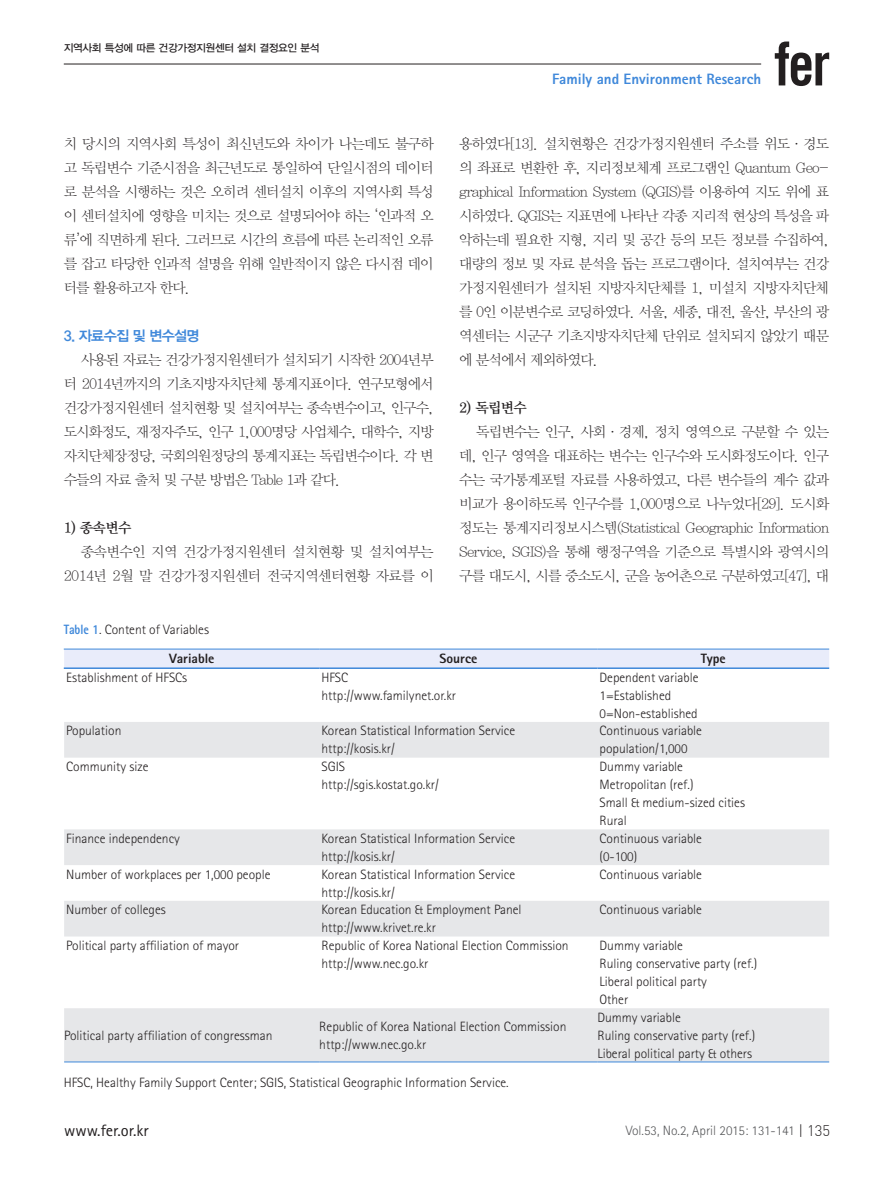
<style>
.page{position:relative;width:893px;height:1191px;background:#fff}
.page>*{position:absolute;margin:0;border:0;box-sizing:border-box;transform-origin:0 0}
.t1{font:16.5px "Rotis Sans Serif Std";color:#231f20}
.t2{font:800 15px "Rotis Sans Serif Std";color:#3f88da}
.s0{font:14.25px/24px "YDIY Mj O310";letter-spacing:-.06em;color:#231f20;text-align:justify}
.s0-2{font:14.25px/24px "YDIY Mj O310";letter-spacing:-.04em;color:#231f20;text-align:right}
._3{font:14.25px "YDIY Mj O340";letter-spacing:-.05em;color:#231f20}
._2{font:14.25px "YDIYGO340";letter-spacing:-.05em;color:#3f88da}
.s0-3{font:300 13.5px "Rotis Sans Serif Std";color:#231f20}
.t3{font:300 13.5px "Rotis Sans Serif Std";color:#57585a}
.s0-4{font:800 13.5px "Rotis Sans Serif Std";color:#231f20}
.t4{font:10.5px "YDIYGO330";letter-spacing:-.025em;color:#231f20}
.s1{font-family:"Dotum"}
.s2{font-weight:800;color:#3f88da}
.s3{font-family:"Dinlig";font-weight:400;font-size:15px;color:#231f20}
</style>
<div class="page">
<hr style="left:64px;top:64px;width:697px;height:1px;background:#231f20">
<svg style="left:775px;top:42px;width:54px;height:44px"></svg>
<div style="left:64px;top:649px;width:765px;height:18px;background:#e9ecfa"></div>
<svg style="left:64px;top:722px;width:765px;height:339px"></svg>
<hr style="left:64px;top:648px;width:255px;height:1px;background:#3f88da">
<hr style="left:319px;top:648px;width:278px;height:1px;background:#3f88da">
<hr style="left:597px;top:648px;width:232px;height:1px;background:#3f88da">
<hr style="left:64px;top:667px;width:255px;height:2px;background:#3f88da">
<hr style="left:319px;top:667px;width:278px;height:2px;background:#3f88da">
<hr style="left:597px;top:667px;width:232px;height:2px;background:#3f88da">
<hr style="left:64px;top:1061px;width:255px;height:1px;background:#3f88da">
<hr style="left:319px;top:1061px;width:278px;height:1px;background:#3f88da">
<hr style="left:597px;top:1061px;width:232px;height:1px;background:#3f88da">
<p class="t4" style="left:64px;top:42px;width:257px">지역사회 특성에 따른 건강가정지원센터 설치 결정요인 분석</p>
<p class="s0" style="left:64px;top:132px;width:372px">치 당시의 지역사회 특성이 최신년도와 차이가 나는데도 불구하 고 독립변수 기준시점을 최근년도로 통일하여 단일시점의 데이터 로 분석을 시행하는 것은 오히려 센터설치 이후의 지역사회 특성 이 센터설치에 영향을 미치는 것으로 설명되어야 하는 <span class="s1">‘</span>인과적 오 류<span class="s1">’</span>에 직면하게 된다. 그러므로 시간의 흐름에 따른 논리적인 오류 를 잡고 타당한 인과적 설명을 위해 일반적이지 않은 다시점 데이 터를 활용하고자 한다.</p>
<p class="_2" style="left:64px;top:327px;width:137px">3. 자료수집 및 변수설명</p>
<p class="s0" style="left:64px;top:348px;width:371px;text-indent:17px">사용된 자료는 건강가정지원센터가 설치되기 시작한 2004년부 터 2014년까지의 기초지방자치단체 통계지표이다. 연구모형에서 건강가정지원센터 설치현황 및 설치여부는 종속변수이고, 인구수, 도시화정도, 재정자주도, 인구 1,000명당 사업체수, 대학수, 지방 자치단체장정당, 국회의원정당의 통계지표는 독립변수이다. 각 변 수들의 자료 출처 및 구분 방법은 Table 1과 같다.</p>
<p class="_3" style="left:64px;top:520px;width:69px">1) 종속변수</p>
<p class="s0-2" style="left:64px;top:540px;width:372px">종속변수인 지역 건강가정지원센터 설치현황 및 설치여부는<br>2014년 2월 말 건강가정지원센터 전국지역센터현황 자료를 이</p>
<p class="t2" style="left:552px;top:70px;width:211px">Family and Environment Research</p>
<p class="s0" style="left:459px;top:132px;width:372px">용하였다[13]. 설치현황은 건강가정지원센터 주소를 위도·경도 의 좌표로 변환한 후, 지리정보체계 프로그램인 Quantum Geo&shy;graphical Information System (QGIS)를 이용하여 지도 위에 표 시하였다. QGIS는 지표면에 나타난 각종 지리적 현상의 특성을 파 악하는데 필요한 지형, 지리 및 공간 등의 모든 정보를 수집하여, 대량의 정보 및 자료 분석을 돕는 프로그램이다. 설치여부는 건강 가정지원센터가 설치된 지방자치단체를 1, 미설치 지방자치단체 를 0인 이분변수로 코딩하였다. 서울, 세종, 대전, 울산, 부산의 광 역센터는 시군구 기초지방자치단체 단위로 설치되지 않았기 때문 에 분석에서 제외하였다.</p>
<p class="_3" style="left:459px;top:400px;width:69px">2) 독립변수</p>
<p class="s0" style="left:459px;top:420px;width:372px;text-indent:17px">독립변수는 인구, 사회·경제, 정치 영역으로 구분할 수 있는 데, 인구 영역을 대표하는 변수는 인구수와 도시화정도이다. 인구 수는 국가통계포털 자료를 사용하였고, 다른 변수들의 계수 값과 비교가 용이하도록 인구수를 1,000명으로 나누었다[29]. 도시화 정도는 통계지리정보시스템(Statistical Geographic Information Service, SGIS)을 통해 행정구역을 기준으로 특별시와 광역시의 구를 대도시, 시를 중소도시, 군을 농어촌으로 구분하였고[47], 대</p>
<p class="s0-3" style="left:64px;top:621px;width:147px"><span class="s2">Table 1</span>. Content of Variables</p>
<p class="s0-4" style="left:169px;top:650px;width:47px">Variable</p>
<p class="s0-4" style="left:439px;top:650px;width:39px">Source</p>
<p class="s0-4" style="left:701px;top:650px;width:26px">Type</p>
<p class="s0-3" style="left:66px;top:669px;width:122px">Establishment of HFSCs</p>
<p class="s0-3" style="left:321px;top:669px;width:28px">HFSC</p>
<p class="s0-3" style="left:321px;top:687px;width:136px">http://www.familynet.or.kr</p>
<p class="s0-3" style="left:600px;top:669px;width:100px">Dependent variable</p>
<p class="s0-3" style="left:600px;top:687px;width:73px">1=Established</p>
<p class="s0-3" style="left:600px;top:705px;width:100px">0=Non-established</p>
<p class="s0-3" style="left:66px;top:723px;width:57px">Population</p>
<p class="s0-3" style="left:321px;top:723px;width:195px">Korean Statistical Information Service</p>
<p class="s0-3" style="left:321px;top:741px;width:75px">http://kosis.kr/</p>
<p class="s0-3" style="left:600px;top:723px;width:104px">Continuous variable</p>
<p class="s0-3" style="left:600px;top:741px;width:89px">population/1,000</p>
<p class="s0-3" style="left:66px;top:759px;width:84px">Community size</p>
<p class="s0-3" style="left:321px;top:759px;width:25px">SGIS</p>
<p class="s0-3" style="left:321px;top:777px;width:119px">http://sgis.kostat.go.kr/</p>
<p class="s0-3" style="left:600px;top:759px;width:85px">Dummy variable</p>
<p class="s0-3" style="left:600px;top:777px;width:95px">Metropolitan (ref.)</p>
<p class="s0-3" style="left:600px;top:795px;width:147px">Small &amp; medium-sized cities</p>
<p class="s0-3" style="left:600px;top:813px;width:29px">Rural</p>
<p class="s0-3" style="left:66px;top:830px;width:115px">Finance independency</p>
<p class="s0-3" style="left:321px;top:830px;width:195px">Korean Statistical Information Service</p>
<p class="s0-3" style="left:321px;top:848px;width:75px">http://kosis.kr/</p>
<p class="s0-3" style="left:600px;top:830px;width:104px">Continuous variable</p>
<p class="s0-3" style="left:600px;top:848px;width:39px">(0-100)</p>
<p class="s0-3" style="left:66px;top:866px;width:206px">Number of workplaces per 1,000 people</p>
<p class="s0-3" style="left:321px;top:866px;width:195px">Korean Statistical Information Service</p>
<p class="s0-3" style="left:321px;top:884px;width:75px">http://kosis.kr/</p>
<p class="s0-3" style="left:600px;top:866px;width:104px">Continuous variable</p>
<p class="s0-3" style="left:66px;top:902px;width:101px">Number of colleges</p>
<p class="s0-3" style="left:321px;top:902px;width:202px">Korean Education &amp; Employment Panel</p>
<p class="s0-3" style="left:321px;top:920px;width:116px">http://www.krivet.re.kr</p>
<p class="s0-3" style="left:600px;top:902px;width:104px">Continuous variable</p>
<p class="s0-3" style="left:66px;top:937px;width:174px">Political party affiliation of mayor</p>
<p class="s0-3" style="left:321px;top:937px;width:249px">Republic of Korea National Election Commission</p>
<p class="s0-3" style="left:321px;top:955px;width:108px">http://www.nec.go.kr</p>
<p class="s0-3" style="left:600px;top:937px;width:85px">Dummy variable</p>
<p class="s0-3" style="left:600px;top:955px;width:159px">Ruling conservative party (ref.)</p>
<p class="s0-3" style="left:600px;top:973px;width:109px">Liberal political party</p>
<p class="s0-3" style="left:600px;top:991px;width:30px">Other</p>
<p class="s0-3" style="left:64px;top:1027px;width:210px">Political party affiliation of congressman</p>
<p class="s0-3" style="left:319px;top:1018px;width:249px">Republic of Korea National Election Commission</p>
<p class="s0-3" style="left:319px;top:1036px;width:108px">http://www.nec.go.kr</p>
<p class="s0-3" style="left:597px;top:1009px;width:85px">Dummy variable</p>
<p class="s0-3" style="left:597px;top:1027px;width:159px">Ruling conservative party (ref.)</p>
<p class="s0-3" style="left:597px;top:1045px;width:156px">Liberal political party &amp; others</p>
<p class="s0-3" style="left:64px;top:1074px;width:446px">HFSC, Healthy Family Support Center; SGIS, Statistical Geographic Information Service.</p>
<p class="t1" style="left:64px;top:1120px;width:86px">www.fer.or.kr</p>
<p class="t3" style="left:626px;top:1123px;width:206px">Vol.53, No.2, April 2015: 131-141 <span class="s3">| 135</span></p>
</div>
